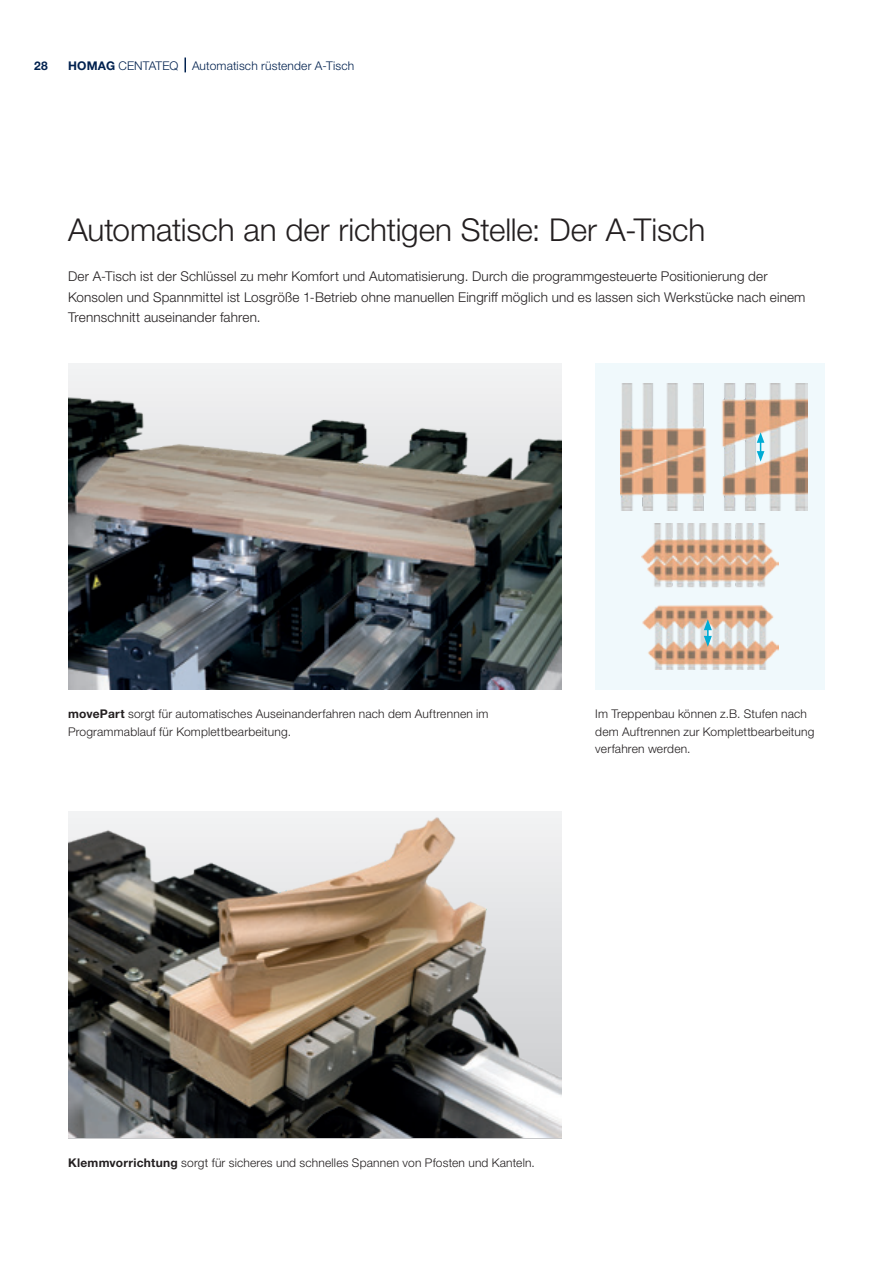
<style>
.page{position:relative;width:893px;height:1263px;background:#fff}
.page>*{position:absolute;margin:0;border:0;box-sizing:border-box;transform-origin:0 0}
._01_Headline_21pt_25{font:300 31.5px "Helvetica Neue LTW1 G";letter-spacing:-.005em;color:#231f20}
._03_Copy_9pt_light{font:300 13.5px/20.4px "Helvetica Neue LTW1 G";letter-spacing:.01em;color:#231f20}
._05_BU_8Pt_11_5Pt{font:300 12px/17.2px "Helvetica Neue LTW1 G";letter-spacing:.015em;color:#231f20}
.Musterseiten_Rubrike{font:300 12px "Helvetica Neue LTW1 G";letter-spacing:.015em;color:#00214f}
.t1{font:700 12px "Helvetica Neue LTW1 G";color:#00214f}
.s1{font-weight:700}
</style>
<div class="page">
<img style="left:68px;top:363px;width:493px;height:326px">
<img style="left:68px;top:812px;width:493px;height:325px">
<div style="left:595px;top:363px;width:230px;height:326px;background:#f0f9fc"></div>
<img style="left:621px;top:383px;width:86px;height:128px">
<img style="left:722px;top:383px;width:85px;height:128px">
<img style="left:641px;top:523px;width:138px;height:65px">
<img style="left:642px;top:605px;width:137px;height:65px">
<svg style="left:184px;top:58px;width:2px;height:14px"></svg>
<svg style="left:757px;top:432px;width:7px;height:30px"></svg>
<svg style="left:704px;top:619px;width:8px;height:28px"></svg>
<p class="t1" style="left:34px;top:58px;width:15px">28</p>
<p class="Musterseiten_Rubrike" style="left:68px;top:58px;width:288px"><span class="s1">HOMAG</span> CENTATEQ Automatisch rüstender A-Tisch</p>
<p class="_01_Headline_21pt_25" style="left:68px;top:210px;width:639px">Automatisch an der richtigen Stelle: Der A-Tisch</p>
<p class="_03_Copy_9pt_light" style="left:68px;top:266px;width:739px">Der A-Tisch ist der Schlüssel zu mehr Komfort und Automatisierung. Durch die programmgesteuerte Positionierung der<br>Konsolen und Spannmittel ist Losgröße 1-Betrieb ohne manuellen Eingriff möglich und es lassen sich Werkstücke nach einem<br>Trennschnitt auseinander fahren.</p>
<p class="_05_BU_8Pt_11_5Pt" style="left:68px;top:705px;width:422px"><span class="s1">movePart</span> sorgt für automatisches Auseinanderfahren nach dem Auftrennen im<br>Programmablauf für Komplettbearbeitung.</p>
<p class="_05_BU_8Pt_11_5Pt" style="left:595px;top:705px;width:221px">Im Treppenbau können z.B. Stufen nach dem Auftrennen zur Komplettbearbeitung verfahren werden.</p>
<p class="_05_BU_8Pt_11_5Pt" style="left:68px;top:1154px;width:468px"><span class="s1">Klemmvorrichtung</span> sorgt für sicheres und schnelles Spannen von Pfosten und Kanteln.</p>
</div>
